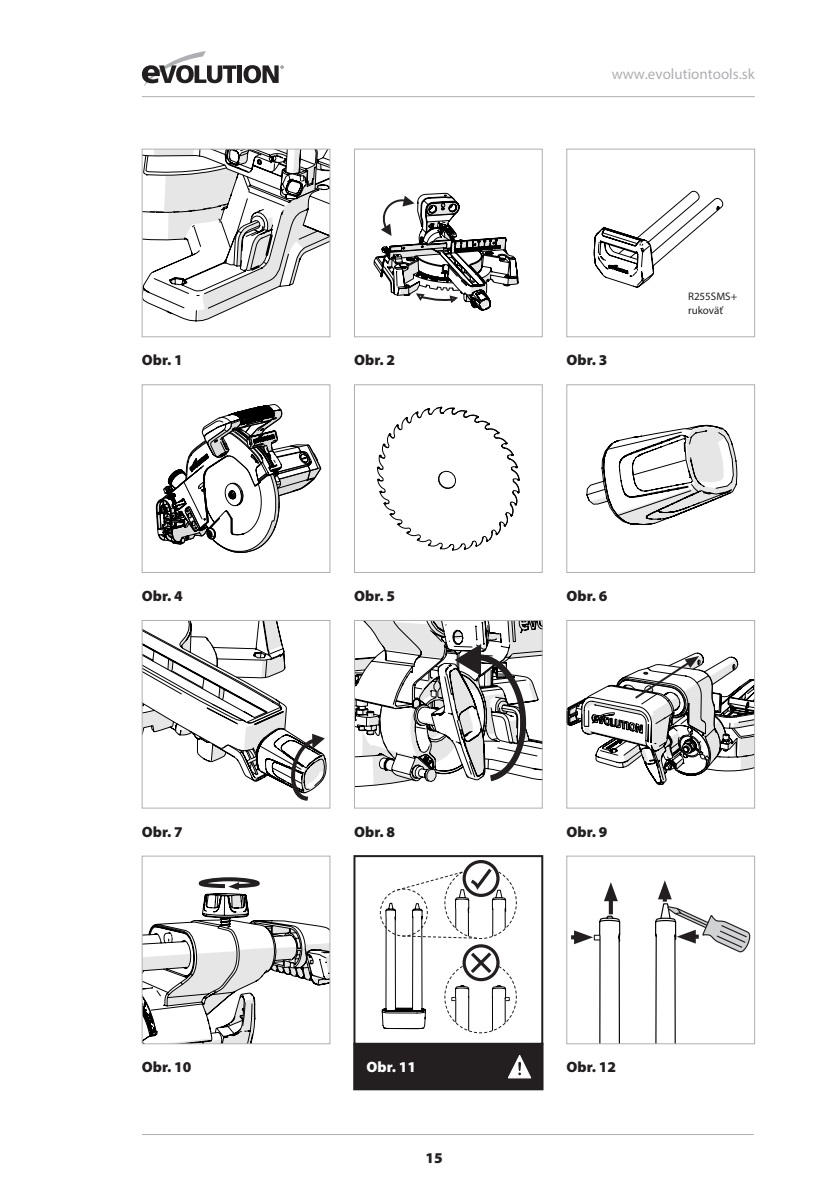
<style>
.page{position:relative;width:840px;height:1191px;background:#fff}
.page>*{position:absolute;margin:0;border:0;box-sizing:border-box;transform-origin:0 0}
.t1{font:900 15px "Myriad Pro";color:#231f20}
.t2{font:15px "Myriad Pro";color:#aeafb3}
.t3{font:900 15px "Myriad Pro";color:#fff}
.t4{font:11px "Myriad Pro";color:#231f20}
</style>
<div class="page">
<svg style="left:141px;top:620px;width:189px;height:189px"></svg>
<svg style="left:354px;top:384px;width:188px;height:189px"></svg>
<svg style="left:566px;top:855px;width:188px;height:189px"></svg>
<svg style="left:141px;top:855px;width:189px;height:189px"></svg>
<svg style="left:566px;top:620px;width:188px;height:188px"></svg>
<svg style="left:354px;top:620px;width:188px;height:188px"></svg>
<svg style="left:141px;top:149px;width:189px;height:424px"></svg>
<svg style="left:566px;top:149px;width:189px;height:424px"></svg>
<svg style="left:354px;top:97px;width:188px;height:240px"></svg>
<div style="left:354px;top:1044px;width:188px;height:45px;background:#231f20"></div>
<div style="left:353px;top:1043px;width:190px;height:47px;border:2px solid #231f20"></div>
<svg style="left:353px;top:855px;width:191px;height:223px"></svg>
<svg style="left:142px;top:51px;width:94px;height:35px"></svg>
<div style="left:237px;top:65px;width:5px;height:18px;background:#231f20"></div>
<svg style="left:243px;top:65px;width:40px;height:18px"></svg>
<hr style="left:142px;top:96px;width:612px;height:1px;background:#aeafb3">
<hr style="left:142px;top:1134px;width:611px;height:1px;background:#aeafb3">
<p class="t2" style="left:611px;top:65px;width:145px">www.evolutiontools.sk</p>
<p class="t1" style="left:142px;top:350px;width:42px">Obr. 1</p>
<p class="t1" style="left:354px;top:350px;width:42px">Obr. 2</p>
<p class="t1" style="left:566px;top:350px;width:42px">Obr. 3</p>
<p class="t4" style="left:687px;top:290px;width:51px">R255SMS+</p>
<p class="t4" style="left:687px;top:303px;width:37px">rukoväť</p>
<p class="t1" style="left:142px;top:586px;width:42px">Obr. 4</p>
<p class="t1" style="left:354px;top:586px;width:42px">Obr. 5</p>
<p class="t1" style="left:566px;top:586px;width:42px">Obr. 6</p>
<p class="t1" style="left:142px;top:821px;width:42px">Obr. 7</p>
<p class="t1" style="left:354px;top:821px;width:42px">Obr. 8</p>
<p class="t1" style="left:566px;top:821px;width:42px">Obr. 9</p>
<p class="t1" style="left:142px;top:1057px;width:51px">Obr. 10</p>
<p class="t3" style="left:366px;top:1057px;width:51px">Obr. 11</p>
<p class="t1" style="left:425px;top:1147px;width:19px">15</p>
<p class="t1" style="left:566px;top:1057px;width:51px">Obr. 12</p>
</div>
